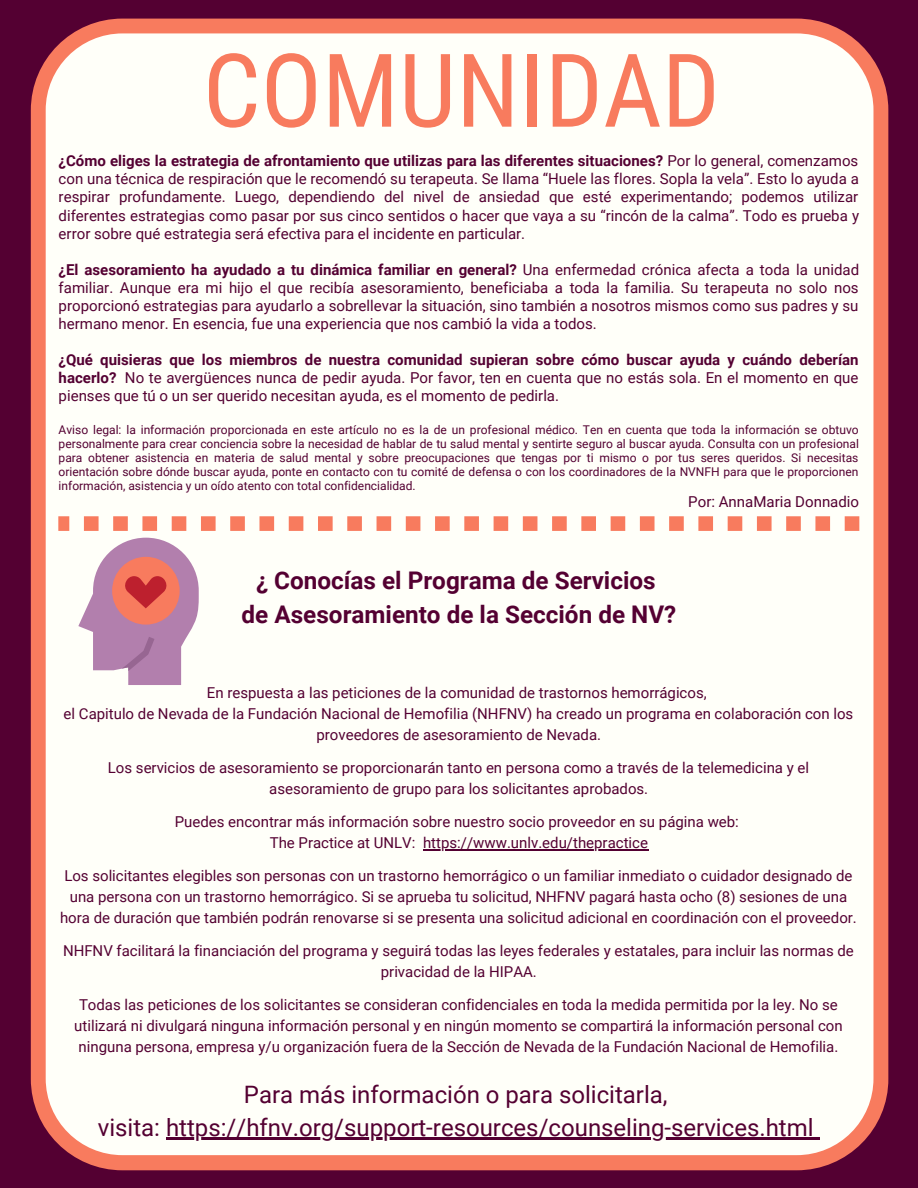
<style>
.page{position:relative;width:918px;height:1188px;background:#540032}
.page>*{position:absolute;margin:0;border:0;box-sizing:border-box;transform-origin:0 0}
.t1{font:102px "Roboto Condensed";color:#f87b5e}
.t2{font:700 24.3px/33.8px "Roboto";color:#540032;text-align:center}
.t3{font:24px/33px "Roboto";color:#540032;text-align:center}
.t4{font:15px/18px "Roboto";color:#540032;text-align:center}
.t5{font:12px/14.1px "Roboto";color:#540032;text-align:justify}
.s1{font-weight:700}
</style>
<div class="page">
<div style="left:31px;top:19px;width:858px;height:1151px;background:#fffff9"></div>
<hr style="left:423px;top:849px;width:225px;height:2px;background:#540032">
<hr style="left:166px;top:1137px;width:648px;height:3px;background:#540032">
<svg style="left:814px;top:1137px;width:6px;height:3px"></svg>
<svg style="left:78px;top:538px;width:121px;height:147px;background:#d19bae"></svg>
<svg style="left:58px;top:516px;width:801px;height:15px;background:#fbbdac"></svg>
<h1 class="t1" style="left:203px;top:32px;width:519px">COMUNIDAD</h1>
<p class="t4" style="left:59px;top:152px;width:802px;text-align:justify"><span class="s1">¿Cómo eliges la estrategia de afrontamiento que utilizas para las diferentes situaciones?</span> Por lo general, comenzamos con una técnica de respiración que le recomendó su terapeuta. Se llama “Huele las flores. Sopla la vela”. Esto lo ayuda a respirar profundamente. Luego, dependiendo del nivel de ansiedad que esté experimentando; podemos utilizar diferentes estrategias como pasar por sus cinco sentidos o hacer que vaya a su “rincón de la calma”. Todo es prueba y error sobre qué estrategia será efectiva para el incidente en particular.</p>
<p class="t4" style="left:59px;top:261px;width:802px;text-align:justify"><span class="s1">¿El asesoramiento ha ayudado a tu dinámica familiar en general?</span> Una enfermedad crónica afecta a toda la unidad familiar. Aunque era mi hijo el que recibía asesoramiento, beneficiaba a toda la familia. Su terapeuta no solo nos proporcionó estrategias para ayudarlo a sobrellevar la situación, sino también a nosotros mismos como sus padres y su hermano menor. En esencia, fue una experiencia que nos cambió la vida a todos.</p>
<p class="t4" style="left:59px;top:351px;width:802px;text-align:justify"><span class="s1">¿Qué quisieras que los miembros de nuestra comunidad supieran sobre cómo buscar ayuda y cuándo deberían hacerlo?</span> No te avergüences nunca de pedir ayuda. Por favor, ten en cuenta que no estás sola. En el momento en que pienses que tú o un ser querido necesitan ayuda, es el momento de pedirla.</p>
<p class="t5" style="left:59px;top:423px;width:802px">Aviso legal: la información proporcionada en este artículo no es la de un profesional médico. Ten en cuenta que toda la información se obtuvo personalmente para crear conciencia sobre la necesidad de hablar de tu salud mental y sentirte seguro al buscar ayuda. Consulta con un profesional para obtener asistencia en materia de salud mental y sobre preocupaciones que tengas por ti mismo o por tus seres queridos. Si necesitas orientación sobre dónde buscar ayuda, ponte en contacto con tu comité de defensa o con los coordinadores de la NVNFH para que le proporcionen información, asistencia y un oído atento con total confidencialidad.</p>
<p class="t4" style="left:688px;top:493px;width:172px">Por: AnnaMaria Donnadio</p>
<h2 class="t2" style="left:242px;top:564px;width:436px">¿ Conocías el Programa de Servicios<br>de Asesoramiento de la Sección de NV?</h2>
<p class="t4" style="left:64px;top:682px;width:791px;line-height:21px">En respuesta a las peticiones de la comunidad de trastornos hemorrágicos,<br>el Capitulo de Nevada de la Fundación Nacional de Hemofilia (NHFNV) ha creado un programa en colaboración con los proveedores de asesoramiento de Nevada.</p>
<p class="t4" style="left:108px;top:757px;width:703px;line-height:21px">Los servicios de asesoramiento se proporcionarán tanto en persona como a través de la telemedicina y el asesoramiento de grupo para los solicitantes aprobados.</p>
<p class="t4" style="left:175px;top:811px;width:566px;line-height:21px">Puedes encontrar más información sobre nuestro socio proveedor en su página web:<br>The Practice at UNLV: https://www.unlv.edu/thepractice</p>
<p class="t4" style="left:60px;top:865px;width:798px;line-height:21px">Los solicitantes elegibles son personas con un trastorno hemorrágico o un familiar inmediato o cuidador designado de una persona con un trastorno hemorrágico. Si se aprueba tu solicitud, NHFNV pagará hasta ocho (8) sesiones de una hora de duración que también podrán renovarse si se presenta una solicitud adicional en coordinación con el proveedor.</p>
<p class="t4" style="left:63px;top:940px;width:792px;line-height:21px">NHFNV facilitará la financiación del programa y seguirá todas las leyes federales y estatales, para incluir las normas de privacidad de la HIPAA.</p>
<p class="t4" style="left:74px;top:994px;width:770px;line-height:21px">Todas las peticiones de los solicitantes se consideran confidenciales en toda la medida permitida por la ley. No se utilizará ni divulgará ninguna información personal y en ningún momento se compartirá la información personal con ninguna persona, empresa y/u organización fuera de la Sección de Nevada de la Fundación Nacional de Hemofilia.</p>
<h3 class="t3" style="left:98px;top:1078px;width:717px">Para más información o para solicitarla,<br>visita: https://hfnv.org/support-resources/counseling-services.html</h3>
</div>
